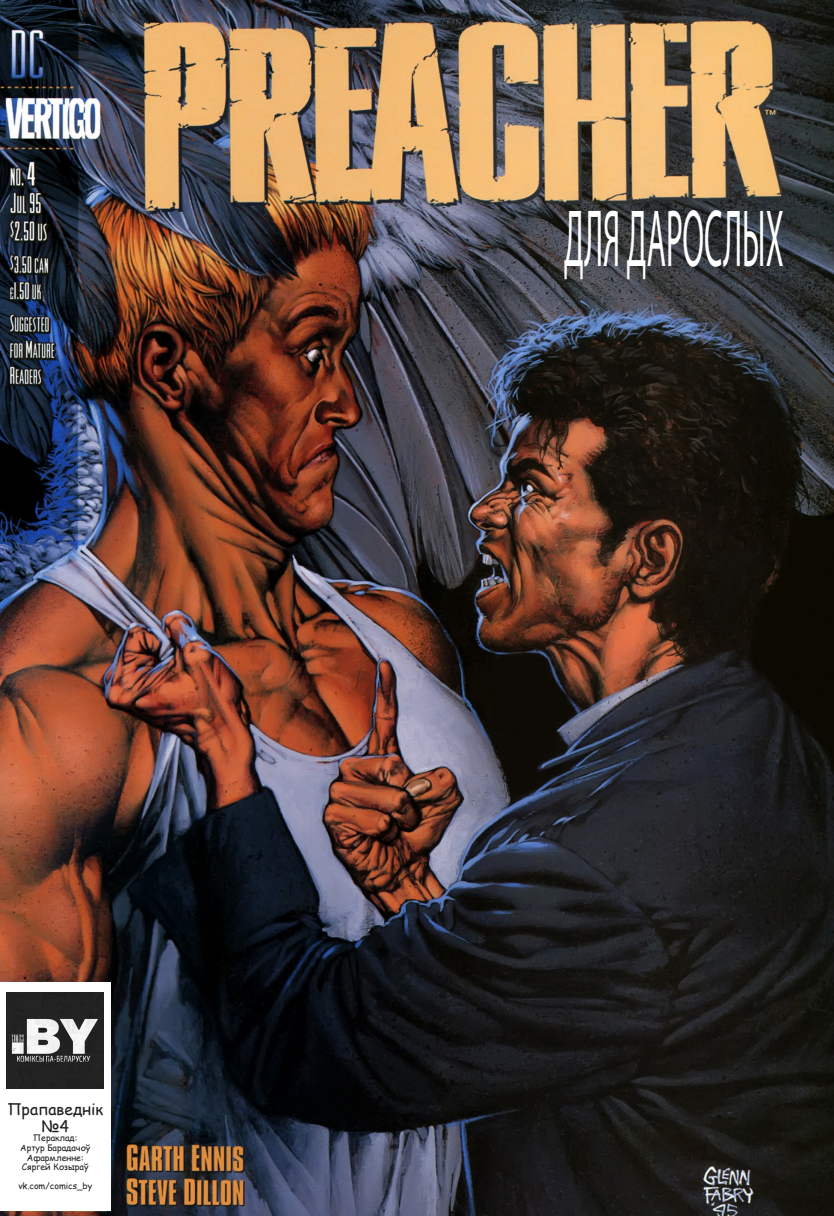
<style>
.page{position:relative;width:834px;height:1216px;background:#fff}
.page>*{position:absolute;margin:0;border:0;box-sizing:border-box;transform-origin:0 0}
.t1{font:81.55px "Myriad Pro";color:#fff;scale:.39 1}
.t2{font:15.75px/16.6px "Comic Sans MS";color:#231f20;text-align:center}
.t3{font:8.75px/9.6px "Comic Sans MS";color:#231f20;text-align:center}
</style>
<div class="page">
<img style="left:0;top:0;width:833px;height:1215px">
<div style="left:0;top:982px;width:110px;height:228px;background:#fff"></div>
<div style="left:7px;top:992px;width:96px;height:27px;background:#232323"></div>
<svg style="left:6px;top:1019px;width:98px;height:70px"></svg>
<h2 class="t2" style="left:7px;top:1100px;width:97px">Прапаведнік №4</h2>
<p class="t3" style="left:20px;top:1132px;width:72px">Пераклад:<br>Артур Барадачоў<br>Афармленне:<br>Сяргей Козыраў</p>
<p class="t3" style="left:18px;top:1181px;width:75px">vk.com/comics_by</p>
<h1 class="t1" style="left:564px;top:188px;width:564px">ДЛЯ ДАРОСЛЫХ</h1>
</div>
